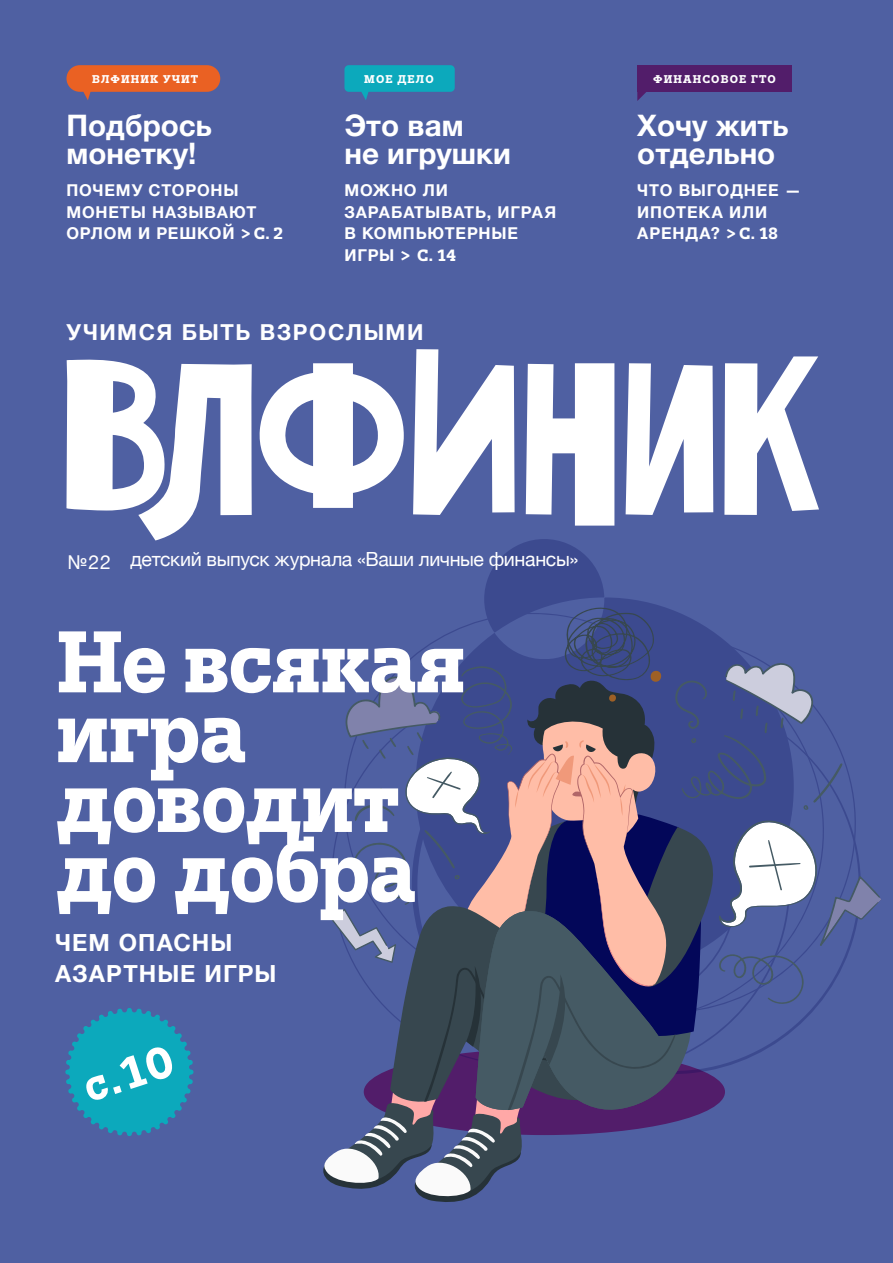
<style>
.page{position:relative;width:893px;height:1263px;background:#4f60a2}
.page>*{position:absolute;margin:0;border:0;box-sizing:border-box;transform-origin:0 0}
.t1{font:700 87px/69.8px "Trivia Slab";letter-spacing:-.015em;color:#fff}
.t2{font:700 44.7px "Trivia Slab";color:#fff}
.t3{font:700 29.55px/28.5px "Helvetica Neue";color:#fff}
.t4{font:700 23.55px/31.5px "Helvetica Neue";letter-spacing:.04em;color:#fff}
.t5{font:700 22.05px "Helvetica Neue";letter-spacing:.07em;color:#fff}
.t6{font:19.5px "Helvetica Neue";letter-spacing:-.02em;color:#fff}
.t7{font:700 16.35px/21.8px "Helvetica Neue";letter-spacing:.05em;color:#fff}
.t8{font:700 11.25px "Trivia Slab";letter-spacing:.1em;color:#fff}
.s1{font-family:"Trivia Slab"}
</style>
<div class="page">
<svg style="left:484px;top:539px;width:179px;height:68px;fill:#3c4a8f"></svg>
<svg style="left:66px;top:359px;width:186px;height:181px"></svg>
<svg style="left:259px;top:363px;width:145px;height:145px"></svg>
<svg style="left:413px;top:349px;width:102px;height:166px"></svg>
<svg style="left:526px;top:363px;width:88px;height:163px"></svg>
<svg style="left:626px;top:363px;width:87px;height:152px"></svg>
<svg style="left:724px;top:356px;width:95px;height:159px"></svg>
<div style="left:66px;top:65px;width:154px;height:27px;background:#ea6123;border-radius:13px"></div>
<svg style="left:83px;top:91px;width:9px;height:9px"></svg>
<div style="left:344px;top:65px;width:111px;height:27px;background:#0ca9bc;border-radius:4px"></div>
<svg style="left:361px;top:91px;width:9px;height:9px"></svg>
<svg style="left:637px;top:65px;width:154px;height:36px"></svg>
<svg style="left:65px;top:1008px;width:129px;height:128px"></svg>
<svg style="left:323px;top:607px;width:558px;height:595px"></svg>
<p class="t8" style="left:92px;top:73px;width:108px">ВЛФИНИК УЧИТ</p>
<p class="t8" style="left:364px;top:73px;width:71px">МОЕ ДЕЛО</p>
<p class="t8" style="left:653px;top:73px;width:124px">ФИНАНСОВОЕ ГТО</p>
<p class="t3" style="left:66px;top:112px;width:147px">Подбрось монетку!</p>
<p class="t3" style="left:344px;top:112px;width:168px">Это вам<br>не игрушки</p>
<p class="t3" style="left:637px;top:112px;width:153px">Хочу жить отдельно</p>
<p class="t7" style="left:66px;top:179px;width:218px">ПОЧЕМУ СТОРОНЫ<br>МОНЕТЫ НАЗЫВАЮТ<br>ОРЛОМ И РЕШКОЙ <span class="s1">&gt; С. 2</span></p>
<p class="t7" style="left:344px;top:179px;width:213px">МОЖНО ЛИ<br>ЗАРАБАТЫВАТЬ, ИГРАЯ<br>В КОМПЬЮТЕРНЫЕ<br>ИГРЫ <span class="s1">&gt; С. 14</span></p>
<p class="t7" style="left:637px;top:179px;width:165px">ЧТО ВЫГОДНЕЕ —<br>ИПОТЕКА ИЛИ<br>АРЕНДА? <span class="s1">&gt; С. 18</span></p>
<p class="t5" style="left:66px;top:315px;width:358px">УЧИМСЯ БЫТЬ ВЗРОСЛЫМИ</p>
<p class="t6" style="left:68px;top:547px;width:45px">№22</p>
<p class="t6" style="left:131px;top:545px;width:449px">детский выпуск журнала «Ваши личные финансы»</p>
<p class="t1" style="left:57px;top:630px;width:409px">Не всякая игра доводит до добра</p>
<p class="t4" style="left:55px;top:927px;width:223px">ЧЕМ ОПАСНЫ<br>АЗАРТНЫЕ ИГРЫ</p>
<p class="t2" style="left:77px;top:1064px;width:94px;rotate:-18deg">с.10</p>
</div>
